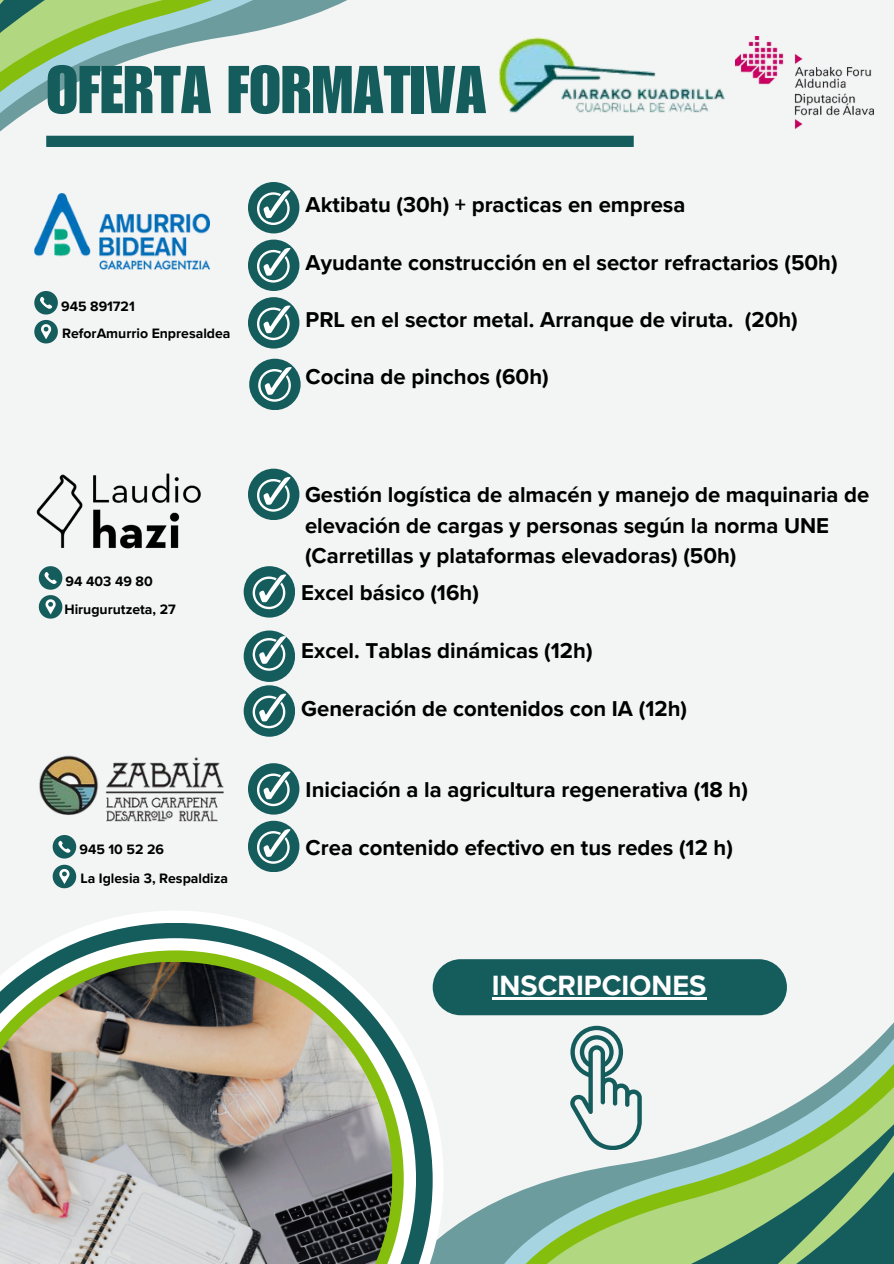
<style>
.page{position:relative;width:894px;height:1264px;background:#fff}
.page>*{position:absolute;margin:0;border:0;box-sizing:border-box;transform-origin:0 0}
.t1{font:66px "Impact LT Std";color:#155c5c}
.t2{font:700 28.65px "Proxima Nova";color:#fff}
.t3{font:700 22.05px/30.3px "Proxima Nova";color:#000}
.t4{font:700 14.1px "Proxima Nova";color:#000}
</style>
<div class="page">
<div style="left:0;top:0;width:893px;height:1263px;background:#f3f4f4"></div>
<svg style="left:101px;top:0;width:257px;height:302px"></svg>
<svg style="left:0;top:0;width:218px;height:199px"></svg>
<svg style="left:443px;top:1010px;width:42px;height:253px"></svg>
<svg style="left:485px;top:959px;width:302px;height:304px"></svg>
<svg style="left:59px;top:922px;width:373px;height:341px"></svg>
<svg style="left:37px;top:938px;width:379px;height:325px"></svg>
<svg style="left:23px;top:950px;width:380px;height:313px"></svg>
<img style="left:0;top:959px;width:394px;height:304px">
<img style="left:498px;top:37px;width:227px;height:76px">
<img style="left:735px;top:36px;width:137px;height:92px">
<div style="left:248px;top:182px;width:51px;height:51px;background:#155c5c;border-radius:50%"></div>
<svg style="left:257px;top:190px;width:33px;height:35px"></svg>
<div style="left:248px;top:239px;width:51px;height:52px;background:#155c5c;border-radius:50%"></div>
<svg style="left:257px;top:248px;width:33px;height:34px"></svg>
<div style="left:248px;top:297px;width:51px;height:51px;background:#155c5c;border-radius:50%"></div>
<svg style="left:257px;top:305px;width:33px;height:35px"></svg>
<div style="left:249px;top:359px;width:51px;height:51px;background:#155c5c;border-radius:50%"></div>
<svg style="left:258px;top:367px;width:33px;height:35px"></svg>
<div style="left:248px;top:468px;width:51px;height:52px;background:#155c5c;border-radius:50%"></div>
<svg style="left:257px;top:477px;width:33px;height:34px"></svg>
<div style="left:243px;top:566px;width:52px;height:51px;background:#155c5c;border-radius:50%"></div>
<svg style="left:252px;top:574px;width:34px;height:35px"></svg>
<div style="left:243px;top:630px;width:52px;height:52px;background:#155c5c;border-radius:50%"></div>
<svg style="left:252px;top:636px;width:34px;height:34px"></svg>
<div style="left:243px;top:685px;width:52px;height:51px;background:#155c5c;border-radius:50%"></div>
<svg style="left:252px;top:693px;width:34px;height:35px"></svg>
<div style="left:248px;top:763px;width:51px;height:51px;background:#155c5c;border-radius:50%"></div>
<svg style="left:257px;top:771px;width:33px;height:35px"></svg>
<div style="left:248px;top:820px;width:51px;height:52px;background:#155c5c;border-radius:50%"></div>
<svg style="left:257px;top:829px;width:33px;height:34px"></svg>
<img style="left:34px;top:193px;width:176px;height:76px">
<img style="left:36px;top:473px;width:165px;height:76px">
<img style="left:39px;top:755px;width:184px;height:66px">
<div style="left:46px;top:136px;width:587px;height:11px;background:#155c5c"></div>
<div style="left:432px;top:959px;width:354px;height:56px;background:#155c5c;border-radius:28px"></div>
<svg style="left:570px;top:1002px;width:323px;height:261px"></svg>
<hr style="left:491px;top:997px;width:215px;height:2px;background:#fff">
<svg style="left:34px;top:291px;width:24px;height:23px"></svg>
<svg style="left:34px;top:320px;width:24px;height:23px"></svg>
<svg style="left:39px;top:566px;width:23px;height:23px"></svg>
<svg style="left:39px;top:595px;width:23px;height:23px"></svg>
<svg style="left:53px;top:835px;width:23px;height:23px"></svg>
<svg style="left:53px;top:864px;width:23px;height:24px"></svg>
<h1 class="t1" style="left:46px;top:66px;width:441px">OFERTA FORMATIVA</h1>
<p class="t4" style="left:61px;top:298px;width:75px">945 891721</p>
<p class="t4" style="left:62px;top:325px;width:170px">ReforAmurrio Enpresaldea</p>
<p class="t4" style="left:66px;top:572px;width:89px">94 403 49 80</p>
<p class="t4" style="left:64px;top:601px;width:113px">Hirugurutzeta, 27</p>
<p class="t4" style="left:79px;top:841px;width:86px">945 10 52 26</p>
<p class="t4" style="left:80px;top:870px;width:149px">La Iglesia 3, Respaldiza</p>
<h3 class="t3" style="left:305px;top:190px;width:381px">Aktibatu (30h) + practicas en empresa</h3>
<p class="t3" style="left:305px;top:248px;width:533px">Ayudante construcción en el sector refractarios (50h)</p>
<p class="t3" style="left:305px;top:305px;width:493px">PRL en el sector metal. Arranque de viruta. (20h)</p>
<h3 class="t3" style="left:305px;top:362px;width:244px">Cocina de pinchos (60h)</h3>
<p class="t3" style="left:305px;top:480px;width:565px">Gestión logística de almacén y manejo de maquinaria de elevación de cargas y personas según la norma UNE (Carretillas y plataformas elevadoras) (50h)</p>
<h3 class="t3" style="left:301px;top:578px;width:179px">Excel básico (16h)</h3>
<p class="t3" style="left:301px;top:636px;width:293px">Excel. Tablas dinámicas (12h)</p>
<p class="t3" style="left:301px;top:693px;width:387px">Generación de contenidos con IA (12h)</p>
<p class="t3" style="left:305px;top:775px;width:444px">Iniciación a la agricultura regenerativa (18 h)</p>
<h3 class="t3" style="left:305px;top:833px;width:429px">Crea contenido efectivo en tus redes (12 h)</h3>
<p class="t2" style="left:491px;top:969px;width:216px">INSCRIPCIONES</p>
</div>
